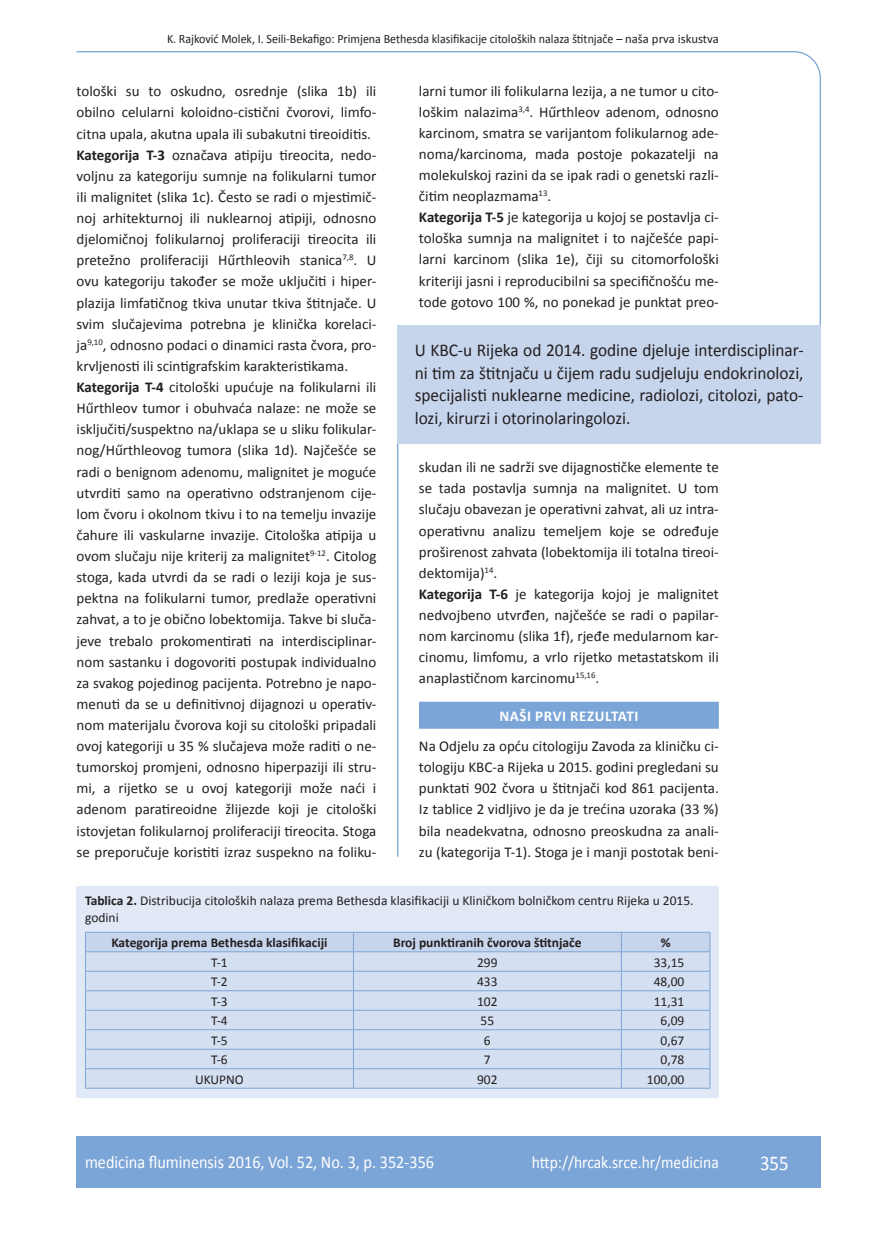
<style>
.page{position:relative;width:872px;height:1234px;background:#fff}
.page>*{position:absolute;margin:0;border:0;box-sizing:border-box;transform-origin:0 0}
.t1{font:21px "Calibri";color:#fff;scale:.9 1}
.t2{font:18px/22.5px "Calibri";color:#231f20;text-align:justify;scale:.96 1}
.t3{font:18px "Calibri";color:#fff;scale:.9 1}
.t4{font:17.25px "Calibri";color:#fff;scale:.9 1}
.t5{font:15px/21.1px "Calibri";color:#231f20}
.t6{font:700 15px "Calibri";letter-spacing:.04em;color:#fff}
.t7{font:13.5px/16.5px "Calibri";color:#231f20}
.t8{font:700 13.5px "Calibri";color:#231f20}
.t9{font:12.75px "Calibri";color:#231f20;scale:.94 1}
.s1{font-weight:700}
</style>
<div class="page">
<svg style="left:76px;top:51px;width:745px;height:275px"></svg>
<hr style="left:397px;top:444px;width:1px;height:412px;background:#7ca5d7">
<div style="left:77px;top:1135px;width:744px;height:51px;background:#7ca5d7"></div>
<div style="left:398px;top:325px;width:422px;height:119px;background:#c6d5ec"></div>
<div style="left:77px;top:886px;width:642px;height:211px;background:#e1e9f6"></div>
<hr style="left:85px;top:931px;width:268px;height:1px;background:#7ca5d7">
<hr style="left:353px;top:931px;width:268px;height:1px;background:#7ca5d7">
<hr style="left:621px;top:931px;width:89px;height:1px;background:#7ca5d7">
<svg style="left:85px;top:932px;width:625px;height:155px"></svg>
<hr style="left:85px;top:1087px;width:268px;height:1px;background:#7ca5d7">
<hr style="left:353px;top:1087px;width:268px;height:1px;background:#7ca5d7">
<hr style="left:621px;top:1087px;width:89px;height:1px;background:#7ca5d7">
<div style="left:419px;top:701px;width:300px;height:27px;background:#7ca5d7"></div>
<p class="t9" style="left:167px;top:30px;width:588px">K. Rajković Molek, I. Seili-Bekafigo: Primjena Bethesda klasifikacije citoloških nalaza štitnjače – naša prva iskustva</p>
<p class="t5" style="left:77px;top:80px;width:301px">tološki su to oskudno, osrednje (slika 1b) ili obilno celularni koloidno-cistični čvorovi, limfo&shy;citna upala, akutna upala ili subakutni tireoiditis.<br><span class="s1">Kategorija T-3</span> označava atipiju tireocita, nedo&shy;voljnu za kategoriju sumnje na folikularni tumor ili malignitet (slika 1c). Često se radi o mjestimič&shy;noj arhitekturnoj ili nuklearnoj atipiji, odnosno djelomičnoj folikularnoj proliferaciji tireocita ili pretežno proliferaciji Hűrthleovih stanica<sup>7,8</sup>. U ovu kategoriju također se može uključiti i hiper&shy;plazija limfatičnog tkiva unutar tkiva štitnjače. U svim slučajevima potrebna je klinička korelaci&shy;ja<sup>9,10</sup>, odnosno podaci o dinamici rasta čvora, pro&shy;krvljenosti ili scintigrafskim karakteristikama.<br><span class="s1">Kategorija T-4</span> citološki upućuje na folikularni ili Hűrthleov tumor i obuhvaća nalaze: ne može se isključiti/suspektno na/uklapa se u sliku folikular&shy;nog/Hűrthleovog tumora (slika 1d). Najčešće se radi o benignom adenomu, malignitet je moguće utvrditi samo na operativno odstranjenom cije&shy;lom čvoru i okolnom tkivu i to na temelju invazije čahure ili vaskularne invazije. Citološka atipija u ovom slučaju nije kriterij za malignitet<sup>9-12</sup>. Citolog stoga, kada utvrdi da se radi o leziji koja je sus&shy;pektna na folikularni tumor, predlaže operativni zahvat, a to je obično lobektomija. Takve bi sluča&shy;jeve trebalo prokomentirati na interdisciplinar&shy;nom sastanku i dogovoriti postupak individualno za svakog pojedinog pacijenta. Potrebno je napo&shy;menuti da se u definitivnoj dijagnozi u operativ&shy;nom materijalu čvorova koji su citološki pripadali ovoj kategoriji u 35 % slučajeva može raditi o ne&shy;tumorskoj promjeni, odnosno hiperpaziji ili stru&shy;mi, a rijetko se u ovoj kategoriji može naći i adenom paratireoidne žlijezde koji je citološki istovjetan folikularnoj proliferaciji tireocita. Stoga se preporučuje koristiti izraz suspekno na foliku-</p>
<p class="t5" style="left:419px;top:80px;width:301px">larni tumor ili folikularna lezija, a ne tumor u cito&shy;loškim nalazima<sup>3,4</sup>. Hűrthleov adenom, odnosno karcinom, smatra se varijantom folikularnog ade&shy;noma/karcinoma, mada postoje pokazatelji na molekulskoj razini da se ipak radi o genetski razli&shy;čitim neoplazmama<sup>13</sup>.<br><span class="s1">Kategorija T-5</span> je kategorija u kojoj se postavlja ci&shy;tološka sumnja na malignitet i to najčešće papi&shy;larni karcinom (slika 1e), čiji su citomorfološki kriteriji jasni i reproducibilni sa specifičnošću me&shy;tode gotovo 100 %, no ponekad je punktat preo-</p>
<p class="t2" style="left:415px;top:338px;width:407px">U KBC-u Rijeka od 2014. godine djeluje interdisciplinar&shy;ni tim za štitnjaču u čijem radu sudjeluju endokrinolozi, specijalisti nuklearne medicine, radiolozi, citolozi, pato&shy;lozi, kirurzi i otorinolaringolozi.</p>
<p class="t5" style="left:419px;top:456px;width:301px">skudan ili ne sadrži sve dijagnostičke elemente te se tada postavlja sumnja na malignitet. U tom slučaju obavezan je operativni zahvat, ali uz intra&shy;operativnu analizu temeljem koje se određuje proširenost zahvata (lobektomija ili totalna tireoi&shy;dektomija)<sup>14</sup>.<br><span class="s1">Kategorija T-6</span> je kategorija kojoj je malignitet nedvojbeno utvrđen, najčešće se radi o papilar&shy;nom karcinomu (slika 1f), rjeđe medularnom kar&shy;cinomu, limfomu, a vrlo rijetko metastatskom ili anaplastičnom karcinomu<sup>15,16</sup>.</p>
<p class="t6" style="left:499px;top:706px;width:140px">NAŠI PRVI REZULTATI</p>
<p class="t5" style="left:419px;top:734px;width:301px;text-align:justify">Na Odjelu za opću citologiju Zavoda za kliničku ci&shy;tologiju KBC-a Rijeka u 2015. godini pregledani su punktati 902 čvora u štitnjači kod 861 pacijenta.<br>Iz tablice 2 vidljivo je da je trećina uzoraka (33 %) bila neadekvatna, odnosno preoskudna za anali&shy;zu (kategorija T-1). Stoga je i manji postotak beni-</p>
<p class="t7" style="left:85px;top:891px;width:610px"><span class="s1">Tablica 2.</span> Distribucija citoloških nalaza prema Bethesda klasifikaciji u Kliničkom bolničkom centru Rijeka u 2015. godini</p>
<p class="t8" style="left:111px;top:934px;width:217px">Kategorija prema Bethesda klasifikaciji</p>
<p class="t8" style="left:393px;top:934px;width:190px">Broj punktiranih čvorova štitnjače</p>
<p class="t8" style="left:661px;top:934px;width:11px">%</p>
<p class="t7" style="left:211px;top:952px;width:18px">T-1</p>
<p class="t7" style="left:477px;top:952px;width:22px">299</p>
<p class="t7" style="left:653px;top:952px;width:32px">33,15</p>
<p class="t7" style="left:211px;top:972px;width:18px">T-2</p>
<p class="t7" style="left:477px;top:972px;width:22px">433</p>
<p class="t7" style="left:653px;top:972px;width:32px">48,00</p>
<p class="t7" style="left:211px;top:991px;width:18px">T-3</p>
<p class="t7" style="left:477px;top:991px;width:22px">102</p>
<p class="t7" style="left:653px;top:991px;width:32px">11,31</p>
<p class="t7" style="left:211px;top:1011px;width:18px">T-4</p>
<p class="t7" style="left:480px;top:1011px;width:15px">55</p>
<p class="t7" style="left:660px;top:1011px;width:25px">6,09</p>
<p class="t7" style="left:211px;top:1030px;width:18px">T-5</p>
<p class="t7" style="left:484px;top:1030px;width:8px">6</p>
<p class="t7" style="left:660px;top:1030px;width:25px">0,67</p>
<p class="t7" style="left:211px;top:1050px;width:18px">T-6</p>
<p class="t7" style="left:484px;top:1050px;width:8px">7</p>
<p class="t7" style="left:660px;top:1050px;width:25px">0,78</p>
<p class="t7" style="left:195px;top:1069px;width:50px">UKUPNO</p>
<p class="t7" style="left:477px;top:1069px;width:22px">902</p>
<p class="t7" style="left:647px;top:1069px;width:39px">100,00</p>
<p class="t3" style="left:85px;top:1150px;width:389px">medicina fluminensis 2016, Vol. 52, No. 3, p. 352-356</p>
<p class="t4" style="left:532px;top:1151px;width:209px">http://hrcak.srce.hr/medicina</p>
<h1 class="t1" style="left:760px;top:1149px;width:33px">355</h1>
</div>
